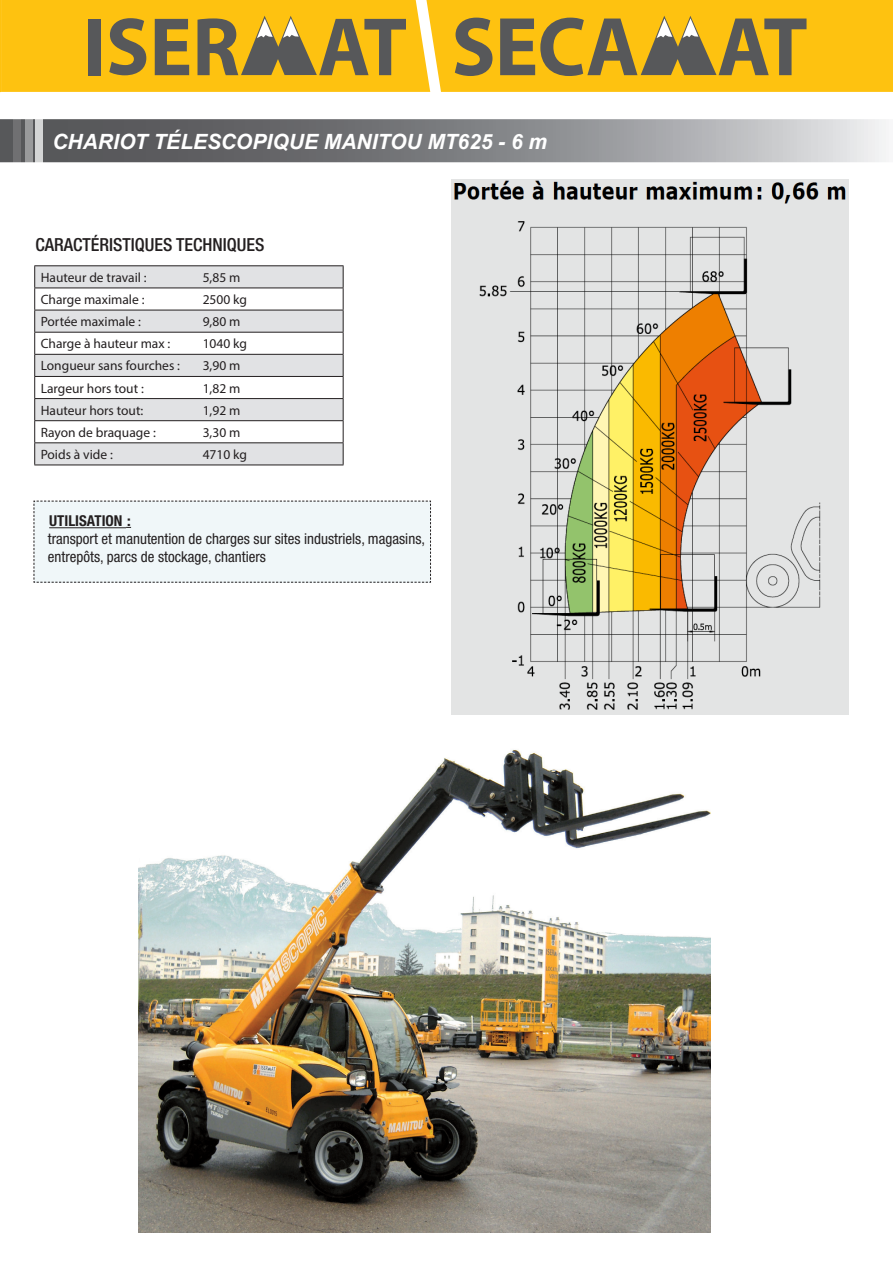
<style>
.page{position:relative;width:893px;height:1263px;background:#fff}
.page>*{position:absolute;margin:0;border:0;box-sizing:border-box;transform-origin:0 0}
.t1{font:italic 700 21px "Arial";letter-spacing:-.005em;color:#fff}
.t2{font:500 condensed 18px "Helvetica Neue";color:#231f20}
.t3{font:500 condensed 18px "Helvetica Neue";color:#fff}
.t4{font:condensed 15px "Helvetica Neue";color:#231f20}
.Normal_e{font:700 condensed 15px "Helvetica Neue";color:#231f20}
.Normal_e-2{font:13.5px "Myriad Pro";color:#231f20}
.s1{font-family:"Helvetica";font-stretch:normal}
</style>
<div class="page">
<svg style="left:0;top:119px;width:886px;height:43px;background:#8a8b8d"></svg>
<svg style="left:0;top:0;width:893px;height:92px;background:#d6a925"></svg>
<div style="left:14px;top:119px;width:7px;height:46px;background:#707072"></div>
<svg style="left:25px;top:119px;width:7px;height:44px"></svg>
<div style="left:36px;top:117px;width:7px;height:47px;background:#d4d5d5"></div>
<svg style="left:35px;top:266px;width:308px;height:199px;fill:#e1e2e4"></svg>
<hr style="left:34px;top:265px;width:310px;height:1px;background:#231f20">
<hr style="left:34px;top:288px;width:310px;height:1px;background:#231f20">
<hr style="left:34px;top:310px;width:310px;height:1px;background:#231f20">
<hr style="left:34px;top:332px;width:310px;height:1px;background:#231f20">
<hr style="left:34px;top:354px;width:310px;height:1px;background:#231f20">
<hr style="left:34px;top:376px;width:310px;height:1px;background:#231f20">
<hr style="left:34px;top:398px;width:310px;height:1px;background:#231f20">
<hr style="left:34px;top:420px;width:310px;height:1px;background:#231f20">
<hr style="left:34px;top:442px;width:310px;height:1px;background:#231f20">
<svg style="left:34px;top:266px;width:1px;height:199px"></svg>
<svg style="left:343px;top:266px;width:1px;height:199px"></svg>
<hr style="left:34px;top:465px;width:310px;height:1px;background:#231f20">
<img style="left:139px;top:714px;width:571px;height:518px">
<div style="left:33px;top:500px;width:398px;height:83px;background:#f0f7f9"></div>
<img style="left:451px;top:180px;width:398px;height:534px">
<p class="t1" style="left:52px;top:128px;width:496px">CHARIOT TÉLESCOPIQUE MANITOU MT625 - 6 m</p>
<h2 class="t3" style="left:48px;top:135px;width:53px">140 cm</h2>
<p class="t2" style="left:35px;top:234px;width:231px">CARACTÉRISTIQUES TECHNIQUES</p>
<p class="Normal_e-2" style="left:41px;top:269px;width:108px">Hauteur de travail :</p>
<p class="Normal_e-2" style="left:203px;top:269px;width:39px">5,85 m</p>
<p class="Normal_e-2" style="left:41px;top:291px;width:105px">Charge maximale :</p>
<p class="Normal_e-2" style="left:203px;top:291px;width:46px">2500 kg</p>
<p class="Normal_e-2" style="left:41px;top:313px;width:102px">Portée maximale :</p>
<p class="Normal_e-2" style="left:203px;top:313px;width:39px">9,80 m</p>
<p class="Normal_e-2" style="left:41px;top:335px;width:131px">Charge à hauteur max :</p>
<p class="Normal_e-2" style="left:203px;top:335px;width:46px">1040 kg</p>
<p class="Normal_e-2" style="left:41px;top:358px;width:141px">Longueur sans fourches :</p>
<p class="Normal_e-2" style="left:203px;top:358px;width:39px">3,90 m</p>
<p class="Normal_e-2" style="left:41px;top:380px;width:105px">Largeur hors tout :</p>
<p class="Normal_e-2" style="left:203px;top:380px;width:39px">1,82 m</p>
<p class="Normal_e-2" style="left:41px;top:402px;width:104px">Hauteur hors tout:</p>
<p class="Normal_e-2" style="left:203px;top:402px;width:39px">1,92 m</p>
<p class="Normal_e-2" style="left:41px;top:424px;width:117px">Rayon de braquage :</p>
<p class="Normal_e-2" style="left:203px;top:424px;width:39px">3,30 m</p>
<p class="Normal_e-2" style="left:41px;top:446px;width:74px">Poids à vide :</p>
<p class="Normal_e-2" style="left:203px;top:446px;width:46px">4710 kg</p>
<p class="Normal_e" style="left:49px;top:512px;width:83px">UTILISATION <span class="s1">:</span></p>
<p class="t4" style="left:48px;top:530px;width:379px">transport et manutention de charges sur sites industriels, magasins,</p>
<p class="t4" style="left:48px;top:548px;width:220px">entrepôts, parcs de stockage, chantiers</p>
</div>
